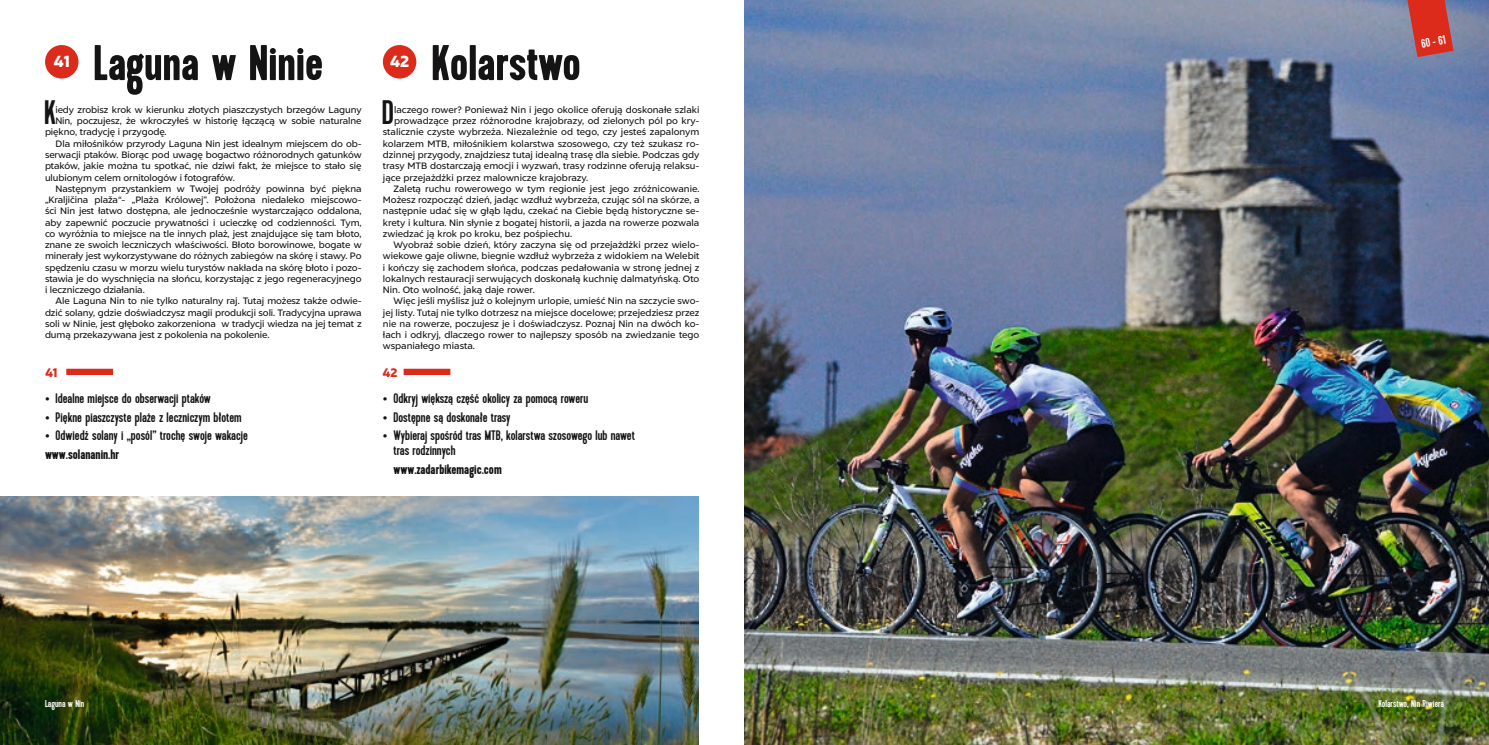
<style>
.page{position:relative;width:1489px;height:745px;background:#fff}
.page>*{position:absolute;margin:0;border:0;box-sizing:border-box;transform-origin:0 0}
.t1{font:700 50px "Kapra";color:#131413}
.t2{font:33.88px "Kapra";color:#131413}
.t3{font:900 16.25px "Liszt FY";color:#fff}
.t4{font:13.75px/18.5px "Kapra";color:#131413}
.t5{font:700 13.75px "Kapra";color:#131413}
.t6{font:12.5px "Kapra";color:#fff}
.t7{font:900 12.5px "Liszt FY";color:#dc2a1b}
.t8{font:10px "Kapra";color:#fff}
.t9{font:9.38px "Liszt FY";letter-spacing:-.01em;color:#131413}
.s1{font-family:"Liszt FY";font-weight:900}
.s2{font-weight:700}
</style>
<div class="page">
<img style="left:744px;top:0;width:744px;height:744px">
<svg style="left:1407px;top:0;width:46px;height:57px;background:#c5403c"></svg>
<img style="left:0;top:496px;width:699px;height:248px">
<div style="left:45px;top:45px;width:33px;height:33px;background:#dc2a1b;border-radius:50%"></div>
<div style="left:383px;top:45px;width:33px;height:33px;background:#dc2a1b;border-radius:50%"></div>
<div style="left:66px;top:368px;width:47px;height:7px;background:#dc2a1b"></div>
<div style="left:403px;top:368px;width:47px;height:7px;background:#dc2a1b"></div>
<h1 class="t1" style="left:93px;top:34px;width:232px">Laguna w Ninie</h1>
<h1 class="t1" style="left:431px;top:34px;width:151px">Kolarstwo</h1>
<h3 class="t3" style="left:54px;top:51px;width:18px">41</h3>
<h3 class="t3" style="left:390px;top:51px;width:21px">42</h3>
<h2 class="t2" style="left:44px;top:93px;width:13px">K</h2>
<p class="t9" style="left:55px;top:104px;width:308px">iedy zrobisz krok w kierunku złotych piaszczystych brzegów Laguny</p>
<p class="t9" style="left:55px;top:115px;width:308px">Nin, poczujesz, że wkroczyłeś w historię łączącą w sobie naturalne</p>
<p class="t9" style="left:45px;top:126px;width:123px">piękno, tradycję i przygodę.</p>
<p class="t9" style="left:56px;top:138px;width:307px">Dla miłośników przyrody Laguna Nin jest idealnym miejscem do ob-</p>
<p class="t9" style="left:45px;top:149px;width:318px">serwacji ptaków. Biorąc pod uwagę bogactwo różnorodnych gatunków</p>
<p class="t9" style="left:45px;top:160px;width:318px">ptaków, jakie można tu spotkać, nie dziwi fakt, że miejsce to stało się</p>
<p class="t9" style="left:45px;top:171px;width:191px">ulubionym celem ornitologów i fotografów.</p>
<p class="t9" style="left:56px;top:183px;width:307px">Następnym przystankiem w Twojej podróży powinna być piękna</p>
<p class="t9" style="left:45px;top:194px;width:318px">„Kraljičina plaža“- „Plaża Królowej”. Położona niedaleko miejscowo-</p>
<p class="t9" style="left:45px;top:205px;width:318px">ści Nin jest łatwo dostępna, ale jednocześnie wystarczająco oddalona,</p>
<p class="t9" style="left:45px;top:216px;width:318px">aby zapewnić poczucie prywatności i ucieczkę od codzienności. Tym,</p>
<p class="t9" style="left:45px;top:228px;width:318px">co wyróżnia to miejsce na tle innych plaż, jest znajdujące się tam błoto,</p>
<p class="t9" style="left:45px;top:239px;width:318px">znane ze swoich leczniczych właściwości. Błoto borowinowe, bogate w</p>
<p class="t9" style="left:45px;top:250px;width:318px">minerały jest wykorzystywane do różnych zabiegów na skórę i stawy. Po</p>
<p class="t9" style="left:45px;top:261px;width:318px">spędzeniu czasu w morzu wielu turystów nakłada na skórę błoto i pozo-</p>
<p class="t9" style="left:45px;top:273px;width:318px">stawia je do wyschnięcia na słońcu, korzystając z jego regeneracyjnego</p>
<p class="t9" style="left:45px;top:284px;width:101px">i leczniczego działania.</p>
<p class="t9" style="left:56px;top:295px;width:307px">Ale Laguna Nin to nie tylko naturalny raj. Tutaj możesz także odwie-</p>
<p class="t9" style="left:45px;top:306px;width:318px">dzić solany, gdzie doświadczysz magii produkcji soli. Tradycyjna uprawa</p>
<p class="t9" style="left:45px;top:318px;width:318px">soli w Ninie, jest głęboko zakorzeniona w tradycji wiedza na jej temat z</p>
<p class="t9" style="left:45px;top:329px;width:226px">dumą przekazywana jest z pokolenia na pokolenie.</p>
<h2 class="t2" style="left:382px;top:93px;width:14px">D</h2>
<p class="t9" style="left:394px;top:104px;width:307px">laczego rower? Ponieważ Nin i jego okolice oferują doskonałe szlaki</p>
<p class="t9" style="left:394px;top:115px;width:307px">prowadzące przez różnorodne krajobrazy, od zielonych pól po kry-</p>
<p class="t9" style="left:383px;top:126px;width:318px">stalicznie czyste wybrzeża. Niezależnie od tego, czy jesteś zapalonym</p>
<p class="t9" style="left:383px;top:138px;width:318px">kolarzem MTB, miłośnikiem kolarstwa szosowego, czy też szukasz ro-</p>
<p class="t9" style="left:383px;top:149px;width:318px">dzinnej przygody, znajdziesz tutaj idealną trasę dla siebie. Podczas gdy</p>
<p class="t9" style="left:383px;top:160px;width:318px">trasy MTB dostarczają emocji i wyzwań, trasy rodzinne oferują relaksu-</p>
<p class="t9" style="left:383px;top:171px;width:207px">jące przejażdżki przez malownicze krajobrazy.</p>
<p class="t9" style="left:393px;top:183px;width:307px">Zaletą ruchu rowerowego w tym regionie jest jego zróżnicowanie.</p>
<p class="t9" style="left:383px;top:194px;width:318px">Możesz rozpocząć dzień, jadąc wzdłuż wybrzeża, czując sól na skórze, a</p>
<p class="t9" style="left:383px;top:205px;width:318px">następnie udać się w głąb lądu, czekać na Ciebie będą historyczne se-</p>
<p class="t9" style="left:383px;top:216px;width:318px">krety i kultura. Nin słynie z bogatej historii, a jazda na rowerze pozwala</p>
<p class="t9" style="left:383px;top:228px;width:191px">zwiedzać ją krok po kroku, bez pośpiechu.</p>
<p class="t9" style="left:393px;top:239px;width:307px">Wyobraź sobie dzień, który zaczyna się od przejażdżki przez wielo-</p>
<p class="t9" style="left:383px;top:250px;width:318px">wiekowe gaje oliwne, biegnie wzdłuż wybrzeża z widokiem na Welebit</p>
<p class="t9" style="left:383px;top:261px;width:318px">i kończy się zachodem słońca, podczas pedałowania w stronę jednej z</p>
<p class="t9" style="left:383px;top:273px;width:318px">lokalnych restauracji serwujących doskonałą kuchnię dalmatyńską. Oto</p>
<p class="t9" style="left:383px;top:284px;width:153px">Nin. Oto wolność, jaką daje rower.</p>
<p class="t9" style="left:393px;top:295px;width:307px">Więc jeśli myślisz już o kolejnym urlopie, umieść Nin na szczycie swo-</p>
<p class="t9" style="left:383px;top:306px;width:318px">jej listy. Tutaj nie tylko dotrzesz na miejsce docelowe; przejedziesz przez</p>
<p class="t9" style="left:383px;top:318px;width:318px">nie na rowerze, poczujesz je i doświadczysz. Poznaj Nin na dwóch ko-</p>
<p class="t9" style="left:383px;top:329px;width:318px">łach i odkryj, dlaczego rower to najlepszy sposób na zwiedzanie tego</p>
<p class="t9" style="left:383px;top:340px;width:93px">wspaniałego miasta.</p>
<h3 class="t7" style="left:45px;top:364px;width:14px">41</h3>
<h3 class="t7" style="left:382px;top:364px;width:17px">42</h3>
<h3 class="t4" style="left:45px;top:389px;width:167px"><span class="s1">•</span> Idealne miejsce do obserwacji ptaków</h3>
<h3 class="t4" style="left:45px;top:407px;width:198px"><span class="s1">•</span> Piękne piaszczyste plaże z leczniczym błotem</h3>
<h3 class="t4" style="left:45px;top:426px;width:204px"><span class="s1">•</span> Odwiedź solany i „posól” trochę swoje wakacje <span class="s2">www.solananin.hr</span></h3>
<h3 class="t4" style="left:383px;top:389px;width:207px"><span class="s1">•</span> Odkryj większą część okolicy za pomocą roweru</h3>
<h3 class="t4" style="left:383px;top:407px;width:129px"><span class="s1">•</span> Dostępne są doskonałe trasy</h3>
<h3 class="t4" style="left:393px;top:428px;width:243px;line-height:15px;text-indent:-11px"><span class="s1">•</span> Wybieraj spośród tras MTB, kolarstwa szosowego lub nawet tras rodzinnych</h3>
<h3 class="t5" style="left:393px;top:460px;width:110px">www.zadarbikemagic.com</h3>
<h3 class="t6" style="left:1419px;top:36px;width:26px;rotate:-10deg">60 - 61</h3>
<p class="t8" style="left:45px;top:697px;width:41px">Laguna w Nin</p>
<p class="t8" style="left:1378px;top:697px;width:67px">Kolarstwo, Nin Riwiera</p>
</div>
